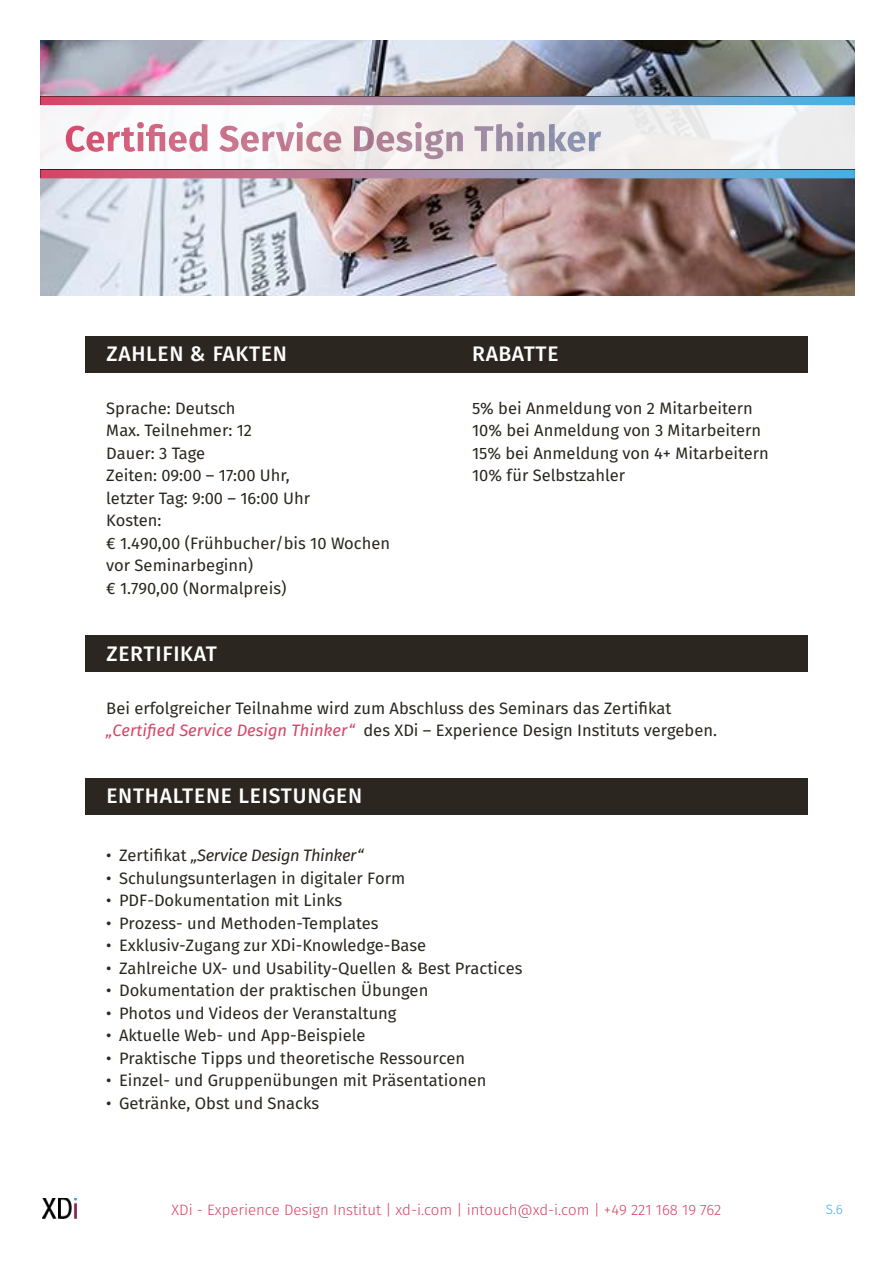
<style>
.page{position:relative;width:893px;height:1263px;background:#fff}
.page>*{position:absolute;margin:0;border:0;box-sizing:border-box;transform-origin:0 0}
.t1{font:500 21px "Fira Sans";letter-spacing:.035em;color:#fff}
.t2{font:16.5px/22.5px "Fira Sans";color:#2b261f}
.t3{font:italic 16.5px "Fira Sans";letter-spacing:-.025em;color:#2b261f}
.t4{font:300 15px "Fira Sans";color:#d94266}
.t5{font:300 13.5px "Fira Sans";color:#43b0e5}
.s1{font-style:italic;color:#d94266}
.s2{font-style:normal}
</style>
<div class="page">
<img style="left:40px;top:40px;width:815px;height:256px">
<svg style="left:40px;top:105px;width:815px;height:65px;fill:#f3f0ef"></svg>
<img style="left:66px;top:126px;width:19px;height:26px">
<img style="left:86px;top:131px;width:18px;height:21px">
<img style="left:108px;top:132px;width:12px;height:19px">
<img style="left:121px;top:127px;width:14px;height:25px">
<img style="left:137px;top:122px;width:7px;height:29px">
<img style="left:146px;top:124px;width:19px;height:27px">
<img style="left:169px;top:131px;width:18px;height:21px">
<img style="left:189px;top:124px;width:18px;height:28px">
<img style="left:219px;top:126px;width:20px;height:26px">
<img style="left:241px;top:131px;width:18px;height:21px">
<img style="left:262px;top:132px;width:33px;height:19px">
<img style="left:296px;top:122px;width:7px;height:29px">
<img style="left:306px;top:131px;width:35px;height:21px">
<img style="left:354px;top:126px;width:20px;height:25px">
<img style="left:376px;top:131px;width:18px;height:21px">
<img style="left:396px;top:131px;width:16px;height:21px">
<img style="left:415px;top:122px;width:7px;height:29px">
<img style="left:424px;top:129px;width:20px;height:30px">
<img style="left:446px;top:131px;width:17px;height:20px">
<img style="left:474px;top:126px;width:20px;height:25px">
<img style="left:496px;top:124px;width:17px;height:27px">
<img style="left:517px;top:122px;width:7px;height:29px">
<img style="left:528px;top:131px;width:16px;height:20px">
<img style="left:549px;top:124px;width:18px;height:27px">
<img style="left:568px;top:131px;width:17px;height:21px">
<img style="left:589px;top:132px;width:12px;height:19px">
<img style="left:40px;top:96px;width:815px;height:9px">
<img style="left:40px;top:170px;width:815px;height:8px">
<img style="left:43px;top:1198px;width:34px;height:20px">
<div style="left:85px;top:336px;width:723px;height:36px;background:#2b261f"></div>
<div style="left:85px;top:636px;width:723px;height:36px;background:#2b261f"></div>
<div style="left:85px;top:778px;width:723px;height:36px;background:#2b261f"></div>
<p class="t1" style="left:106px;top:339px;width:182px">ZAHLEN &amp; FAKTEN</p>
<p class="t2" style="left:106px;top:398px;width:285px">Sprache: Deutsch<br>Max. Teilnehmer: 12<br>Dauer: 3 Tage<br>Zeiten: 09:00 – 17:00 Uhr,<br>letzter Tag: 9:00 – 16:00 Uhr<br>Kosten:<br>€ 1.490,00 (Frühbucher/bis 10 Wochen vor Seminarbeginn)<br>€ 1.790,00 (Normalpreis)</p>
<p class="t1" style="left:106px;top:638px;width:112px">ZERTIFIKAT</p>
<p class="t1" style="left:472px;top:339px;width:88px">RABATTE</p>
<p class="t2" style="left:472px;top:398px;width:298px">5% bei Anmeldung von 2 Mitarbeitern<br>10% bei Anmeldung von 3 Mitarbeitern<br>15% bei Anmeldung von 4+ Mitarbeitern<br>10% für Selbstzahler</p>
<p class="t2" style="left:106px;top:698px;width:612px">Bei erfolgreicher Teilnahme wird zum Abschluss des Seminars das Zertifikat <span class="s1">„Certified Service Design Thinker“</span> des XDi – Experience Design Instituts vergeben.</p>
<p class="t1" style="left:106px;top:780px;width:257px">ENTHALTENE LEISTUNGEN</p>
<p class="t3" style="left:106px;top:844px;width:259px"><span class="s2">• Zertifikat</span> „Service Design Thinker“</p>
<p class="t2" style="left:106px;top:868px;width:300px">• Schulungsunterlagen in digitaler Form</p>
<p class="t2" style="left:106px;top:890px;width:237px">• PDF-Dokumentation mit Links</p>
<p class="t2" style="left:106px;top:913px;width:274px">• Prozess- und Methoden-Templates</p>
<p class="t2" style="left:106px;top:935px;width:322px">• Exklusiv-Zugang zur XDi-Knowledge-Base</p>
<p class="t2" style="left:106px;top:958px;width:418px">• Zahlreiche UX- und Usability-Quellen &amp; Best Practices</p>
<p class="t2" style="left:106px;top:980px;width:324px">• Dokumentation der praktischen Übungen</p>
<p class="t2" style="left:106px;top:1003px;width:292px">• Photos und Videos der Veranstaltung</p>
<p class="t2" style="left:106px;top:1025px;width:261px">• Aktuelle Web- und App-Beispiele</p>
<p class="t2" style="left:106px;top:1048px;width:360px">• Praktische Tipps und theoretische Ressourcen</p>
<p class="t2" style="left:106px;top:1070px;width:382px">• Einzel- und Gruppenübungen mit Präsen tationen</p>
<p class="t2" style="left:106px;top:1093px;width:215px">• Getränke, Obst und Snacks</p>
<p class="t4" style="left:172px;top:1199px;width:551px">XDi - Experience Design Institut | xd-i.com | intouch@xd-i.com | +49 221 168 19 762</p>
<p class="t5" style="left:826px;top:1200px;width:19px">S.6</p>
</div>
